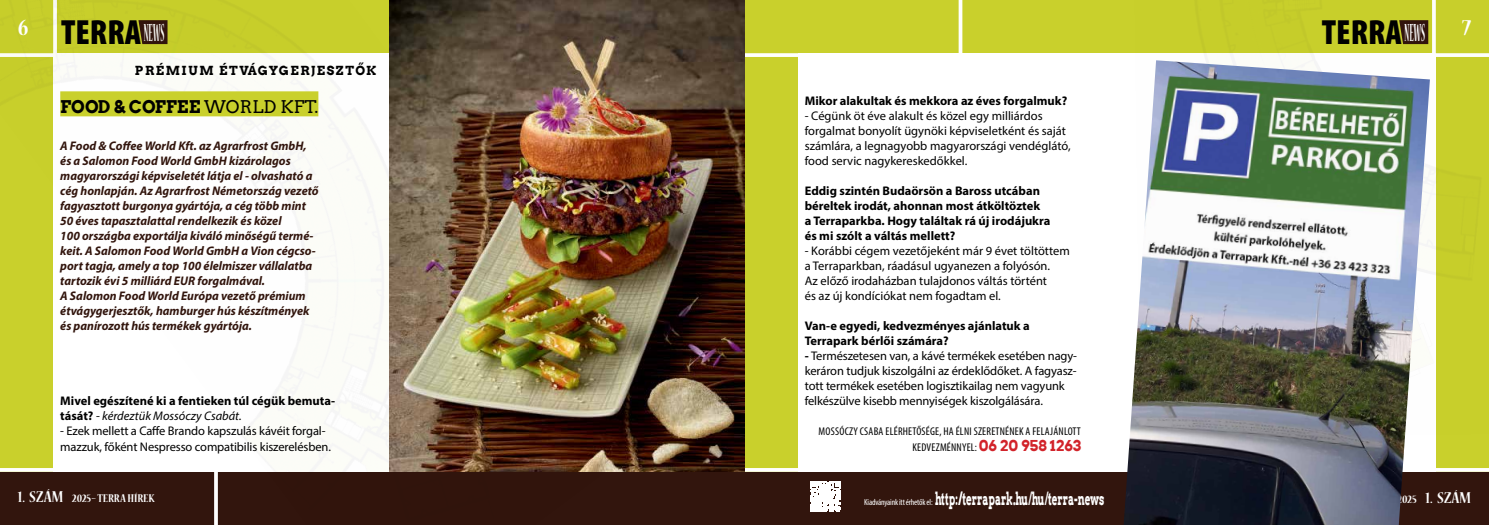
<style>
.page{position:relative;width:1489px;height:525px;background:#fff}
.page>*{position:absolute;margin:0;border:0;box-sizing:border-box;transform-origin:0 0}
.t1{font:900 condensed 35.12px "Myriad Pro";color:#000}
.t2{font:700 condensed 25px "Nueva Std";color:#fff}
.t3{font:700 17.5px "Arvo";letter-spacing:-.005em;color:#fff;scale:.56 1}
.t4{font:700 17.5px "Arvo";color:#000}
.t5{font:12.5px/15px "Myriad Pro";letter-spacing:-.005em;color:#000}
.t6{font:italic 700 12.5px/15px "Myriad Pro";color:#32150d}
.t7{font:700 12.5px/15px "Myriad Pro";color:#000}
.t8{font:700 12.5px "Arvo";letter-spacing:.12em;color:#000}
.t9{font:700 condensed 12.5px "Nueva Std";color:#fff}
.t10{font:condensed 11.25px/15px "Myriad Pro";letter-spacing:.02em;color:#000;text-align:right}
.s1{font-family:"Nueva Std";font-weight:700;font-size:27.62px;color:#fff}
.s2{font-weight:400}
.s3{font-weight:400;font-style:italic}
.s4{font-size:17.5px}
.s5{font-weight:700}
.s6{font-family:"Arvo";font-weight:700;font-stretch:normal;font-size:15px;color:#d2232a}
.s7{font-family:"Myriad Pro";font-weight:400;font-stretch:condensed;font-size:8.75px}
</style>
<div class="page">
<div style="left:744px;top:0;width:744px;height:53px;background:#c9d02c"></div>
<div style="left:0;top:471px;width:744px;height:53px;background:#32150d"></div>
<div style="left:744px;top:471px;width:744px;height:53px;background:#32150d"></div>
<div style="left:744px;top:53px;width:53px;height:418px;background:#c9d02c"></div>
<div style="left:1435px;top:53px;width:53px;height:418px;background:#c9d02c"></div>
<hr style="left:744px;top:53px;width:744px;height:4px;background:#fff">
<hr style="left:744px;top:468px;width:744px;height:3px;background:#fff">
<svg style="left:958px;top:0;width:4px;height:53px"></svg>
<img style="left:1399px;top:0;width:89px;height:438px">
<img style="left:0;top:0;width:666px;height:524px">
<svg style="left:810px;top:481px;width:30px;height:30px"></svg>
<div style="left:60px;top:91px;width:258px;height:25px;background:#c9d02c"></div>
<img style="left:1123px;top:60px;width:306px;height:464px">
<img style="left:390px;top:0;width:354px;height:471px">
<h2 class="t2" style="left:18px;top:16px;width:12px">6</h2>
<h2 class="t2" style="left:1461px;top:16px;width:11px">7</h2>
<h1 class="t1" style="left:61px;top:13px;width:105px">TERRA<span class="s1">NEWS</span></h1>
<h1 class="t1" style="left:1321px;top:13px;width:105px">TERRA<span class="s1">NEWS</span></h1>
<p class="t8" style="left:135px;top:63px;width:243px">PRÉMIUM ÉTVÁGYGERJESZTŐK</p>
<h3 class="t4" style="left:60px;top:95px;width:259px">FOOD &amp; COFFEE <span class="s2">WORLD KFT.</span></h3>
<p class="t6" style="left:60px;top:138px;width:260px">A Food &amp; Coffee World Kft. az Agrarfrost GmbH, és a Salomon Food World GmbH kizárolagos magyarországi képviseletét látja el - olvasható a cég honlapján. Az Agrarfrost Németország vezető fagyasztott burgonya gyártója, a cég több mint 50 éves tapasztalattal rendelkezik és közel<br>100 országba exportálja kiváló minőségű termé&shy;keit. A Salomon Food World GmbH a Vion cégcso&shy;port tagja, amely a top 100 élelmiszer vállalatba tartozik évi 5 milliárd EUR forgalmával.<br>A Salomon Food World Európa vezető prémium étvágygerjesztők, hamburger hús készítmények és panírozott hús termékek gyártója.</p>
<p class="t7" style="left:60px;top:393px;width:276px">Mivel egészítené ki a fentieken túl cégük bemuta&shy;tását? <span class="s2">-</span> <span class="s3">kérdeztük Mossóczy Csabát.</span></p>
<p class="t5" style="left:60px;top:423px;width:272px">- Ezek mellett a Caffe Brando kapszulás kávéit forgal&shy;mazzuk, főként Nespresso compatibilis kiszerelésben.</p>
<p class="t9" style="left:18px;top:492px;width:138px"><span class="s4">1. SZÁM</span> 2025– TERRA HÍREK</p>
<p class="t7" style="left:804px;top:93px;width:264px">Mikor alakultak és mekkora az éves forgalmuk?</p>
<p class="t5" style="left:804px;top:108px;width:267px">- Cégünk öt éve alakult és közel egy milliárdos forgalmat bonyolít ügynöki képviseletként és saját számlára, a legnagyobb magyarországi vendéglátó, food servic nagykereskedőkkel.</p>
<p class="t7" style="left:804px;top:183px;width:247px">Eddig szintén Budaörsön a Baross utcában béreltek irodát, ahonnan most átköltöztek<br>a Terraparkba. Hogy találtak rá új irodájukra és mi szólt a váltás mellett?</p>
<p class="t5" style="left:804px;top:243px;width:266px">- Korábbi cégem vezetőjeként már 9 évet töltöttem a Terraparkban, ráadásul ugyanezen a folyósón.<br>Az előző irodaházban tulajdonos váltás történt<br>és az új kondíciókat nem fogadtam el.</p>
<p class="t7" style="left:804px;top:318px;width:226px">Van-e egyedi, kedvezményes ajánlatuk a<br>Terrapark bérlői számára?</p>
<p class="t5" style="left:804px;top:348px;width:274px"><span class="s5">-</span> Természetesen van, a kávé termékek esetében nagy&shy;keráron tudjuk kiszolgálni az érdeklődőket. A fagyasz&shy;tott termékek esetében logisztikailag nem vagyunk felkészülve kisebb mennyiségek kiszolgálására.</p>
<p class="t10" style="left:818px;top:424px;width:264px">MOSSÓCZY CSABA ELÉRHETŐSÉGE, HA ÉLNI SZERETNÉNEK A FELAJÁNLOTT<br>KEDVEZMÉNNYEL: <span class="s6">06 20 958 1263</span></p>
<h3 class="t3" style="left:864px;top:487px;width:430px"><span class="s7">Kiadványaink itt érhetők el:</span> http:/terrapark.hu/hu/terra-news</h3>
</div>
